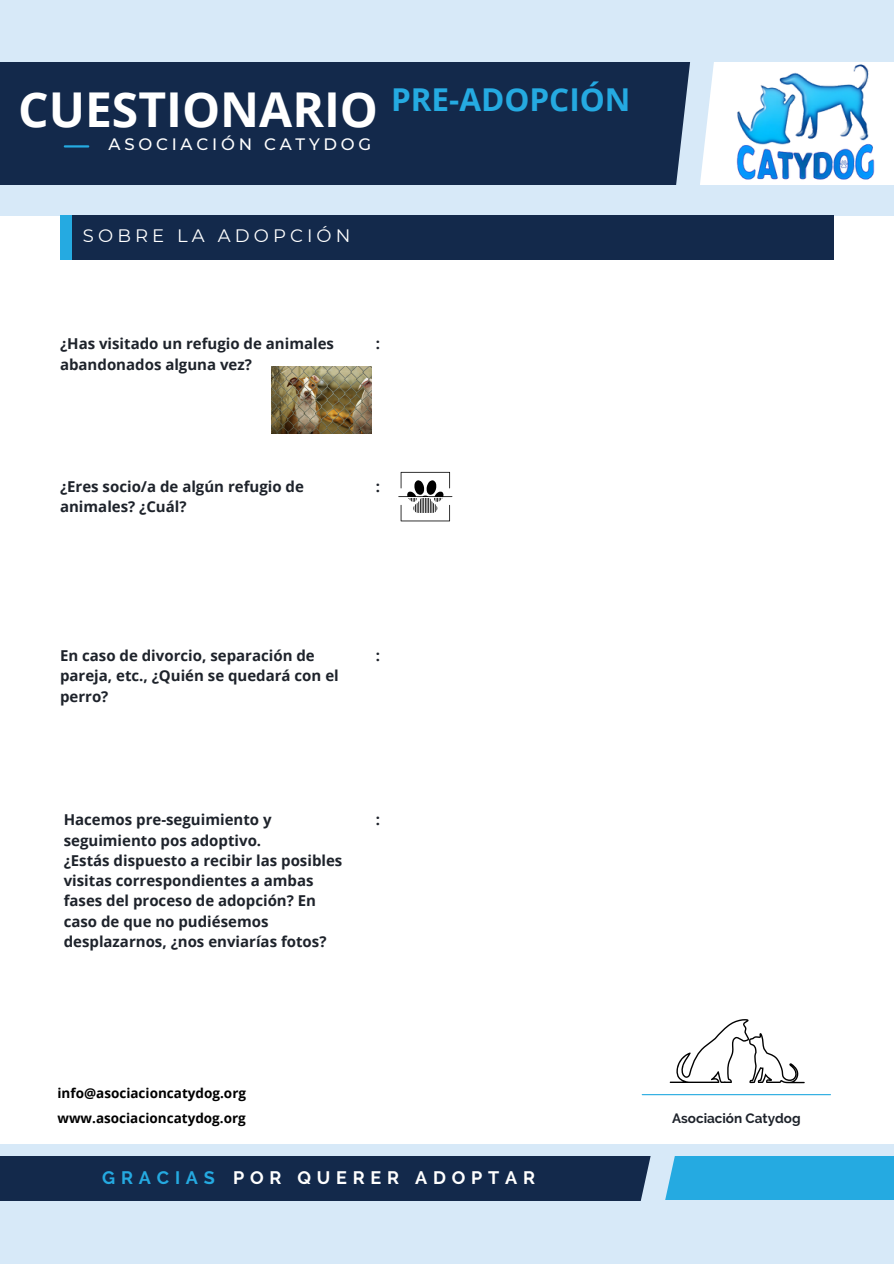
<style>
.page{position:relative;width:894px;height:1264px;background:#fff}
.page>*{position:absolute;margin:0;border:0;box-sizing:border-box;transform-origin:0 0}
.t1{font:700 48px "Open Sans";color:#fff}
.t2{font:700 31.5px "Open Sans";color:#25aae1}
.t3{font:700 18px "Raleway";letter-spacing:.32em;color:#fff}
.t4{font:18px "Montserrat";letter-spacing:.23em;color:#fff}
.t5{font:700 18px "Raleway";letter-spacing:.32em;color:#25aae1}
.t6{font:500 16.5px "Montserrat";letter-spacing:.23em;color:#fff}
.t7{font:700 15px/20.2px "Open Sans";color:#1e232b}
.t8{font:700 13.5px "Open Sans";color:#000}
.t9{font:700 13.5px "Raleway";color:#1e232b}
</style>
<div class="page">
<div style="left:0;top:0;width:893px;height:216px;background:#d7e9f8"></div>
<div style="left:0;top:62px;width:694px;height:123px;background:#13294b"></div>
<hr style="left:65px;top:145px;width:23px;height:2px;background:#25aae1">
<div style="left:0;top:1143px;width:893px;height:120px;background:#d7e9f8"></div>
<div style="left:0;top:1155px;width:656px;height:45px;background:#13294b"></div>
<div style="left:653px;top:1155px;width:240px;height:44px;background:#25aae1"></div>
<hr style="left:642px;top:1094px;width:188px;height:1px;background:#25aae1">
<div style="left:60px;top:216px;width:18px;height:44px;background:#25aae1"></div>
<div style="left:72px;top:216px;width:761px;height:44px;background:#13294b"></div>
<svg style="left:660px;top:62px;width:70px;height:154px"></svg>
<svg style="left:623px;top:1143px;width:68px;height:58px"></svg>
<img style="left:718px;top:62px;width:173px;height:132px">
<svg style="left:669px;top:1019px;width:135px;height:64px"></svg>
<img style="left:271px;top:367px;width:100px;height:66px">
<svg style="left:398px;top:472px;width:54px;height:49px"></svg>
<h2 class="t1" style="left:18px;top:76px;width:361px">CUESTIONARIO</h2>
<h3 class="t2" style="left:391px;top:77px;width:241px">PRE-ADOPCIÓN</h3>
<p class="t6" style="left:108px;top:134px;width:264px">ASOCIACIÓN CATYDOG</p>
<p class="t4" style="left:83px;top:225px;width:269px">SOBRE LA ADOPCIÓN</p>
<p class="t7" style="left:60px;top:333px;width:275px">¿Has visitado un refugio de animales</p>
<p class="t7" style="left:60px;top:353px;width:193px">abandonados alguna vez?</p>
<p class="t7" style="left:375px;top:333px;width:6px">:</p>
<p class="t7" style="left:60px;top:476px;width:245px">¿Eres socio/a de algún refugio de animales? ¿Cuál?</p>
<p class="t7" style="left:375px;top:476px;width:6px">:</p>
<p class="t7" style="left:60px;top:645px;width:256px">En caso de divorcio, separación de</p>
<p class="t7" style="left:60px;top:665px;width:280px">pareja, etc., ¿Quién se quedará con el perro?</p>
<p class="t7" style="left:375px;top:645px;width:6px">:</p>
<p class="t7" style="left:64px;top:809px;width:209px">Hacemos pre-seguimiento y seguimiento pos adoptivo.</p>
<p class="t7" style="left:64px;top:849px;width:280px">¿Estás dispuesto a recibir las posibles visitas correspondientes a ambas fases del proceso de adopción? En caso de que no pudiésemos desplazarnos, ¿nos enviarías fotos?</p>
<p class="t7" style="left:375px;top:809px;width:6px">:</p>
<h4 class="t8" style="left:57px;top:1083px;width:190px">info@asociacioncatydog.org</h4>
<p class="t8" style="left:57px;top:1108px;width:190px">www.asociacioncatydog.org</p>
<p class="t5" style="left:102px;top:1166px;width:114px">GRACIAS</p>
<p class="t3" style="left:233px;top:1166px;width:303px">POR QUERER ADOPTAR</p>
<h1 class="t9" style="left:672px;top:1109px;width:130px">Asociación Catydog</h1>
</div>
